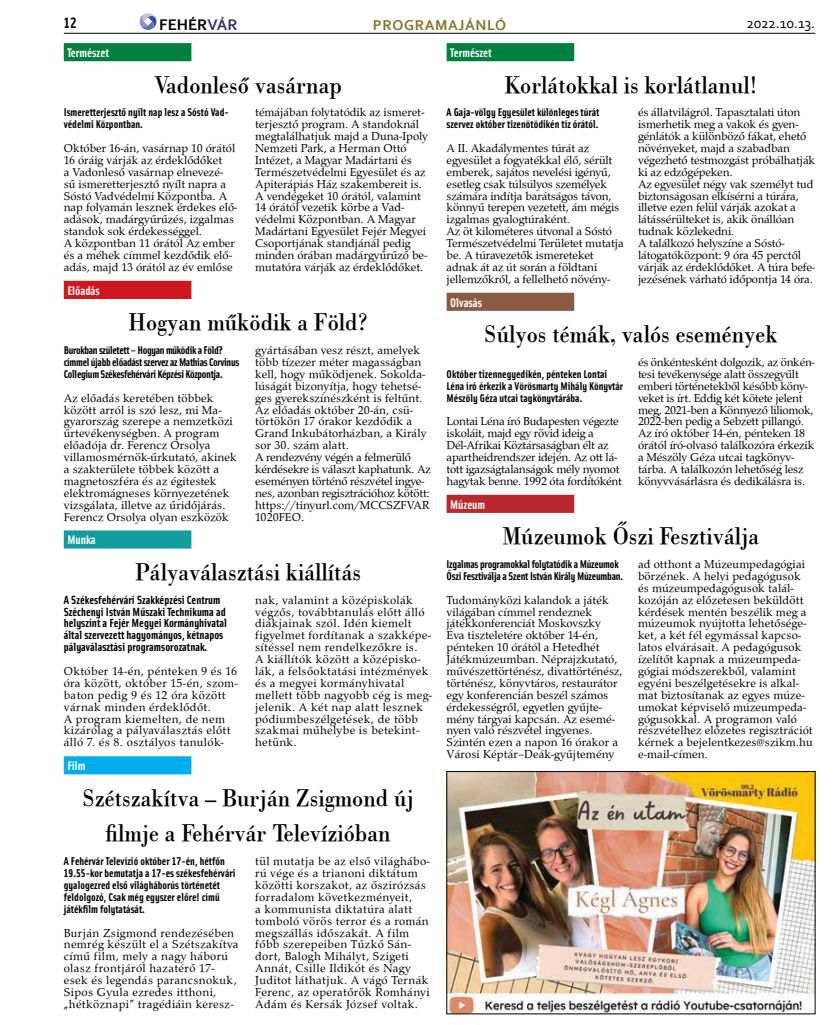
<style>
.page{position:relative;width:833px;height:1025px;background:#fff}
.page>*{position:absolute;margin:0;border:0;box-sizing:border-box;transform-origin:0 0}
.t1{font:25px/35.6px "Bodoni PFL";color:#000;text-align:center;scale:.9 1}
.t2{font:700 16.12px "Corbel";color:#000}
.t3{font:700 15px "Corbel";letter-spacing:.04em;color:#87762c}
.t4{font:15px "Corbel";letter-spacing:-.02em;color:#000}
.t5{font:700 15px "Solex";color:#000}
.t6{font:700 12.5px "Solex";color:#fff}
.t7{font:11.88px/11.9px "Palladius";color:#000}
.t8{font:11.88px/11.9px "Palladius";letter-spacing:.03em;color:#000}
.t9{font:11.88px/11.9px "Palladius";letter-spacing:-.02em;color:#000}
.t10{font:700 11.88px/11.9px "Solex";color:#000}
.t11{font:700 11.25px/11.9px "Solex";color:#000}
.t12{font:700 11.25px/11.9px "Solex";letter-spacing:-.03em;color:#000}
.t13{font:700 11.25px/11.9px "Solex";letter-spacing:-.02em;color:#000}
.s1{color:#3c316c}
.s2{font-style:italic}
</style>
<div class="page">
<hr style="left:64px;top:33px;width:751px;height:1px;background:#000">
<svg style="left:140px;top:13px;width:16px;height:17px"></svg>
<div style="left:64px;top:43px;width:127px;height:18px;background:#007f3e"></div>
<div style="left:64px;top:281px;width:127px;height:18px;background:#ce171e"></div>
<div style="left:64px;top:530px;width:127px;height:18px;background:#149c9e"></div>
<div style="left:64px;top:756px;width:127px;height:18px;background:#00aeef"></div>
<div style="left:446px;top:43px;width:128px;height:18px;background:#007f3e"></div>
<div style="left:446px;top:292px;width:128px;height:19px;background:#8a5a43"></div>
<div style="left:446px;top:494px;width:128px;height:18px;background:#b8292f"></div>
<img style="left:448px;top:773px;width:365px;height:238px">
<div style="left:446px;top:771px;width:369px;height:242px;border:1px solid #000"></div>
<p class="t5" style="left:64px;top:13px;width:14px">12</p>
<h2 class="t2" style="left:159px;top:15px;width:80px">FEHÉR<span class="s1">VÁR</span></h2>
<p class="t3" style="left:373px;top:15px;width:135px">PROGRAMAJÁNLÓ</p>
<p class="t4" style="left:746px;top:13px;width:70px">2022.10.13.</p>
<p class="t6" style="left:67px;top:44px;width:43px">Természet</p>
<h1 class="t1" style="left:154px;top:66px;width:210px">Vadonleső vasárnap</h1>
<p class="t11" style="left:64px;top:106px;width:165px">Ismeretterjesztő nyílt nap lesz a Sóstó Vad&shy;védelmi Központban.</p>
<p class="t7" style="left:64px;top:142px;width:175px">Október 16-án, vasárnap 10 órától<br>16 óráig várják az érdeklődőket<br>a Vadonleső vasárnap elnevezé&shy;sű ismeretterjesztő nyílt napra a<br>Sóstó Vadvédelmi Központba. A nap folyamán lesznek érdekes elő&shy;adások, madárgyűrűzés, izgalmas standok sok érdekességgel.<br>A központban 11 órától Az ember és a méhek címmel kezdődik elő&shy;adás, majd 13 órától az év emlőse</p>
<p class="t6" style="left:67px;top:282px;width:34px">Előadás</p>
<p class="t7" style="left:255px;top:106px;width:174px">témájában folytatódik az ismeret&shy;terjesztő program. A standoknál megtalálhatjuk majd a Duna-Ipoly<br>Nemzeti Park, a Herman Ottó<br>Intézet, a Magyar Madártani és<br>Természetvédelmi Egyesület és az<br>Apiterápiás Ház szakembereit is.<br>A vendégeket 10 órától, valamint<br>14 órától vezetik körbe a Vad&shy;védelmi Központban. A Magyar<br>Madártani Egyesület Fejér Megyei<br>Csoportjának standjánál pedig minden órában madárgyűrűző be&shy;mutatóra várják az érdeklődőket.</p>
<h1 class="t1" style="left:129px;top:304px;width:267px">Hogyan működik a Föld?</h1>
<p class="t12" style="left:64px;top:343px;width:177px">Burokban született – Hogyan működik a Föld? címmel újabb előadást szervez az Mathias Corvinus<br>Collegium Székesfehérvári Képzési Központja.</p>
<p class="t7" style="left:64px;top:391px;width:174px">Az előadás keretében többek között arról is szó lesz, mi Ma&shy;gyarország szerepe a nemzetközi űrtevékenységben. A program előadója dr. Ferencz Orsolya villamosmérnök-űrkutató, akinek a szakterülete többek között a magnetoszféra és az égitestek elektromágneses környezetének vizsgálata, illetve az űridőjárás.<br>Ferencz Orsolya olyan eszközök</p>
<p class="t6" style="left:67px;top:531px;width:30px">Munka</p>
<p class="t7" style="left:255px;top:344px;width:177px">gyártásában vesz részt, amelyek több tízezer méter magasságban kell, hogy működjenek. Sokolda&shy;lúságát bizonyítja, hogy tehetsé&shy;ges gyerekszínészként is feltűnt.<br>Az előadás október 20-án, csü&shy;törtökön 17 órakor kezdődik a<br>Grand Inkubátorházban, a Király sor 30. szám alatt.<br>A rendezvény végén a felmerülő kérdésekre is választ kaphatunk. Az eseményen történő részvétel ingye&shy;nes, azonban regisztrációhoz kötött: https:<span class="s2">//</span>tinyurl.com<span class="s2">/</span>MCCSZFVAR<br>1020FEO.</p>
<h1 class="t1" style="left:135px;top:553px;width:253px">Pályaválasztási kiállítás</h1>
<p class="t10" style="left:64px;top:593px;width:165px">A Székesfehérvári Szakképzési Centrum Széchenyi István Műszaki Technikuma ad helyszínt a Fejér Megyei Kormányhivatal által szervezett hagyományos, kétnapos pályaválasztási programsorozatnak.</p>
<p class="t8" style="left:64px;top:665px;width:176px">Október 14-én, pénteken 9 és 16 óra között, október 15-én, szom&shy;baton pedig 9 és 12 óra között várnak minden érdeklődőt.<br>A program kiemelten, de nem kizárólag a pályaválasztás előtt álló 7. és 8. osztályos tanulók-</p>
<p class="t8" style="left:255px;top:593px;width:179px">nak, valamint a középiskolák végzős, továbbtanulás előtt álló diákjainak szól. Idén kiemelt figyelmet fordítanak a szakképe&shy;sítéssel nem rendelkezőkre is.<br>A kiállítók között a középisko&shy;lák, a felsőoktatási intézmények és a megyei kormányhivatal mellett több nagyobb cég is meg&shy;jelenik. A két nap alatt lesznek pódiumbeszélgetések, de több szakmai műhelybe is betekint&shy;hetünk.</p>
<p class="t6" style="left:67px;top:757px;width:20px">Film</p>
<h1 class="t1" style="left:82px;top:779px;width:370px">Szétszakítva – Burján Zsigmond új filmje a Fehérvár Televízióban</h1>
<p class="t11" style="left:64px;top:854px;width:173px">A Fehérvár Televízió október 17-én, hétfőn 19.55-kor bemutatja a 17-es székesfehérvári gyalogezred első világháborús történetét feldolgozó, Csak még egyszer előre! című játékfilm folytatását.</p>
<p class="t8" style="left:64px;top:926px;width:176px">Burján Zsigmond rendezésében nemrég készült el a Szétszakítva című film, mely a nagy háború olasz frontjáról hazatérő 17- esek és legendás parancsnokuk,<br>Sipos Gyula ezredes itthoni, „hétköznapi” tragédiáin keresz-</p>
<p class="t8" style="left:255px;top:855px;width:176px">tül mutatja be az első világhábo&shy;rú vége és a trianoni diktátum közötti korszakot, az őszirózsás forradalom következményeit,<br>a kommunista diktatúra alatt tomboló vörös terror és a román megszállás időszakát. A film főbb szerepeiben Tűzkő Sán&shy;dort, Balogh Mihályt, Szigeti<br>Annát, Csille Ildikót és Nagy<br>Juditot láthatjuk. A vágó Ternák<br>Ferenc, az operatőrök Romhányi<br>Ádám és Kersák József voltak.</p>
<p class="t6" style="left:450px;top:44px;width:43px">Természet</p>
<h1 class="t1" style="left:504px;top:66px;width:282px">Korlátokkal is korlátlanul!</h1>
<p class="t11" style="left:446px;top:106px;width:154px">A Gaja-völgy Egyesület különleges túrát szervez október tizenötödikén tíz órától.</p>
<p class="t7" style="left:446px;top:142px;width:179px">A II. Akadálymentes túrát az egyesület a fogyatékkal élő, sérült emberek, sajátos nevelési igényű, esetleg csak túlsúlyos személyek számára indítja barátságos távon, könnyű terepen vezetett, ám mégis izgalmas gyalogtúraként.<br>Az öt kilométeres útvonal a Sóstó Természetvédelmi Területet mutatja be. A túravezetők ismereteket adnak át az út során a földtani jellemzőkről, a fellelhető növény-</p>
<p class="t6" style="left:450px;top:294px;width:33px">Olvasás</p>
<p class="t7" style="left:638px;top:106px;width:179px">és állatvilágról. Tapasztalati úton ismerhetik meg a vakok és gyen&shy;génlátók a különböző fákat, ehető növényeket, majd a szabadban végezhető testmozgást próbálhatják ki az edzőgépeken.<br>Az egyesület négy vak személyt tud biztonságosan elkísérni a túrára, illetve ezen felül várják azokat a látássérülteket is, akik önállóan tudnak közlekedni.<br>A találkozó helyszíne a Sóstó&shy;látogatóközpont: 9 óra 45 perctől várják az érdeklődőket. A túra befe&shy;jezésének várható időpontja 14 óra.</p>
<h1 class="t1" style="left:484px;top:316px;width:327px">Súlyos témák, valós események</h1>
<p class="t11" style="left:446px;top:367px;width:178px">Október tizennegyedikén, pénteken Lontai<br>Léna író érkezik a Vörösmarty Mihály Könyvtár<br>Mészöly Géza utcai tagkönyvtárába.</p>
<p class="t9" style="left:446px;top:415px;width:177px">Lontai Léna író Budapesten végezte iskoláit, majd egy rövid ideig a Dél-Afrikai Köztársaságban élt az apartheidrendszer idején. Az ott lá&shy;tott igazságtalanságok mély nyomot hagytak benne. 1992 óta fordítóként</p>
<p class="t6" style="left:450px;top:496px;width:37px">Múzeum</p>
<p class="t9" style="left:638px;top:356px;width:178px">és önkéntesként dolgozik, az önkén&shy;tesi tevékenysége alatt összegyűlt emberi történetekből később köny&shy;veket is írt. Eddig két kötete jelent meg, 2021-ben a Könnyező liliomok, 2022-ben pedig a Sebzett pillangó.<br>Az író október 14-én, pénteken 18 órától író-olvasó találkozóra érkezik a Mészöly Géza utcai tagkönyv&shy;tárba. A találkozón lehetőség lesz könyvvásárlásra és dedikálásra is.</p>
<h1 class="t1" style="left:502px;top:517px;width:287px">Múzeumok Őszi Fesztiválja</h1>
<p class="t13" style="left:446px;top:557px;width:178px">Izgalmas programokkal folytatódik a Múzeumok<br>Őszi Fesztiválja a Szent István Király Múzeumban.</p>
<p class="t7" style="left:446px;top:593px;width:177px">Tudományközi kalandok a játék világában címmel rendeznek játékkonferenciát Moskovszky<br>Éva tiszteletére október 14-én, pénteken 10 órától a Hetedhét<br>Játékmúzeumban. Néprajzkutató, művészettörténész, divattörténész, történész, könyvtáros, restaurátor egy konferencián beszél számos érdekességről, egyetlen gyűjte&shy;mény tárgyai kapcsán. Az esemé&shy;nyen való részvétel ingyenes.<br>Szintén ezen a napon 16 órakor a<br>Városi Képtár–Deák-gyűjtemény</p>
<p class="t7" style="left:638px;top:558px;width:176px">ad otthont a Múzeumpedagógiai börzének. A helyi pedagógusok és múzeumpedagógusok talál&shy;kozóján az előzetesen beküldött kérdések mentén beszélik meg a múzeumok nyújtotta lehetősége&shy;ket, a két fél egymással kapcso&shy;latos elvárásait. A pedagógusok ízelítőt kapnak a múzeumpeda&shy;gógiai módszerekből, valamint egyéni beszélgetésekre is alkal&shy;mat biztosítanak az egyes múze&shy;umokat képviselő múzeumpeda&shy;gógusokkal. A programon való részvételhez előzetes regisztrációt kérnek a bejelentkezes@szikm.hu e-mail-címen.</p>
</div>
